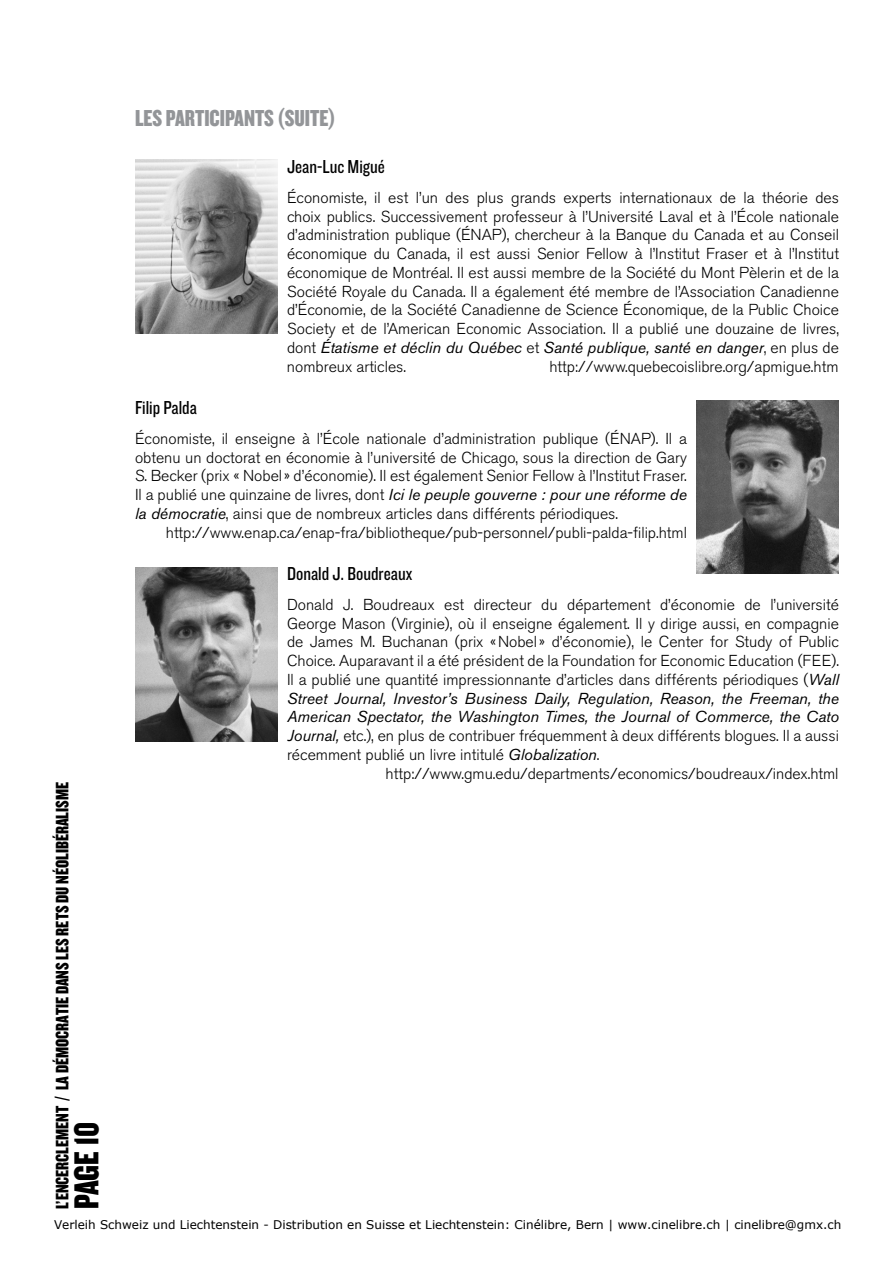
<style>
.page{position:relative;width:893px;height:1263px;background:#fff}
.page>*{position:absolute;margin:0;border:0;box-sizing:border-box;transform-origin:0 0}
.t1{font:36px "Knockout HTF69 Full Liteweight";color:#000}
.t2{font:24px "Knockout HTF69 Full Liteweight";color:#939598}
.t3{font:19.5px "Knockout HTF29 Junior Liteweight";color:#000}
.t4{font:18.75px "Knockout HTF69 Full Liteweight";color:#000}
.t5{font:300 15.75px/18.8px "Akzidenz Grotesk BE";color:#000;text-align:justify}
.t6{font:italic 15.75px "Akzidenz Grotesk BE";color:#000}
.t7{font:12px "Verdana";color:#000}
.s1{font-weight:400;font-style:italic}
</style>
<div class="page">
<img style="left:135px;top:160px;width:142px;height:173px">
<img style="left:135px;top:568px;width:142px;height:173px">
<img style="left:697px;top:400px;width:142px;height:174px">
<h2 class="t2" style="left:135px;top:106px;width:202px">LES PARTICIPANTS (SUITE)</h2>
<p class="t3" style="left:287px;top:157px;width:99px">Jean-Luc Migué</p>
<p class="t5" style="left:287px;top:188px;width:553px">Économiste, il est l’un des plus grands experts internationaux de la théorie des choix publics. Successivement professeur à l’Université Laval et à l’École nationale d’administration publique (ÉNAP), chercheur à la Banque du Canada et au Conseil économique du Canada, il est aussi Senior Fellow à l’Institut Fraser et à l’Institut économique de Montréal. Il est aussi membre de la Société du Mont Pèlerin et de la Société Royale du Canada. Il a également été membre de l’Association Canadienne d’Économie, de la Société Canadienne de Science Économique, de la Public Choice Society et de l’American Economic Association. Il a publié une douzaine de livres, dont <span class="s1">Étatisme et déclin du Québec</span> et <span class="s1">Santé publique, santé en danger</span>, en plus de nombreux articles.</p>
<p class="t5" style="left:549px;top:357px;width:291px">http://www.quebecoislibre.org/apmigue.htm</p>
<p class="t3" style="left:135px;top:398px;width:64px">Filip Palda</p>
<p class="t5" style="left:135px;top:429px;width:554px">Économiste, il enseigne à l’École nationale d’administration publique (ÉNAP). Il a obtenu un doctorat en économie à l’université de Chicago, sous la direction de Gary S. Becker (prix « Nobel» d’économie). Il est également Senior Fellow à l’Institut Fraser.<br>Il a publié une quinzaine de livres, dont <span class="s1">Ici le peuple gouverne : pour une réforme de la démocratie</span>, ainsi que de nombreux articles dans différents périodiques.</p>
<p class="t5" style="left:166px;top:523px;width:523px">http://www.enap.ca/enap-fra/bibliotheque/pub-personnel/publi-palda-filip.html</p>
<p class="t3" style="left:287px;top:564px;width:127px">Donald J. Boudreaux</p>
<p class="t5" style="left:287px;top:595px;width:553px">Donald J. Boudreaux est directeur du département d’économie de l’université</p>
<p class="t5" style="left:287px;top:614px;width:553px">George Mason (Virginie), où il enseigne également. Il y dirige aussi, en compagnie</p>
<p class="t5" style="left:287px;top:633px;width:553px">de James M. Buchanan (prix «Nobel» d’économie), le Center for Study of Public</p>
<p class="t5" style="left:287px;top:651px;width:553px">Choice. Auparavant il a été président de la Foundation for Economic Education (FEE).</p>
<p class="t5" style="left:287px;top:670px;width:553px">Il a publié une quantité impressionnante d’articles dans différents périodiques (<span class="s1">Wall</span></p>
<p class="t6" style="left:287px;top:688px;width:553px">Street Journal, Investor’s Business Daily, Regulation, Reason, the Freeman, the</p>
<p class="t6" style="left:287px;top:707px;width:553px">American Spectator, the Washington Times, the Journal of Commerce, the Cato</p>
<p class="t5" style="left:287px;top:726px;width:553px"><span class="s1">Journal,</span> etc.), en plus de contribuer fréquemment à deux différents blogues. Il a aussi</p>
<p class="t5" style="left:287px;top:745px;width:314px">récemment publié un livre intitulé <span class="s1">Globalization</span>.</p>
<p class="t5" style="left:386px;top:764px;width:454px">http://www.gmu.edu/departments/economics/boudreaux/index.html</p>
<p class="t4" style="left:52px;top:1209px;width:428px;rotate:-90deg">L’ENCERCLEMENT / LA DÉMOCRATIE DANS LES RETS DU NÉOLIBÉRALISME</p>
<h1 class="t1" style="left:68px;top:1209px;width:89px;rotate:-90deg">PAGE 10</h1>
<p class="t7" style="left:54px;top:1217px;width:789px">Verleih Schweiz und Liechtenstein - Distribution en Suisse et Liechtenstein: Cinélibre, Bern | www.cinelibre.ch | cinelibre@gmx.ch</p>
</div>
